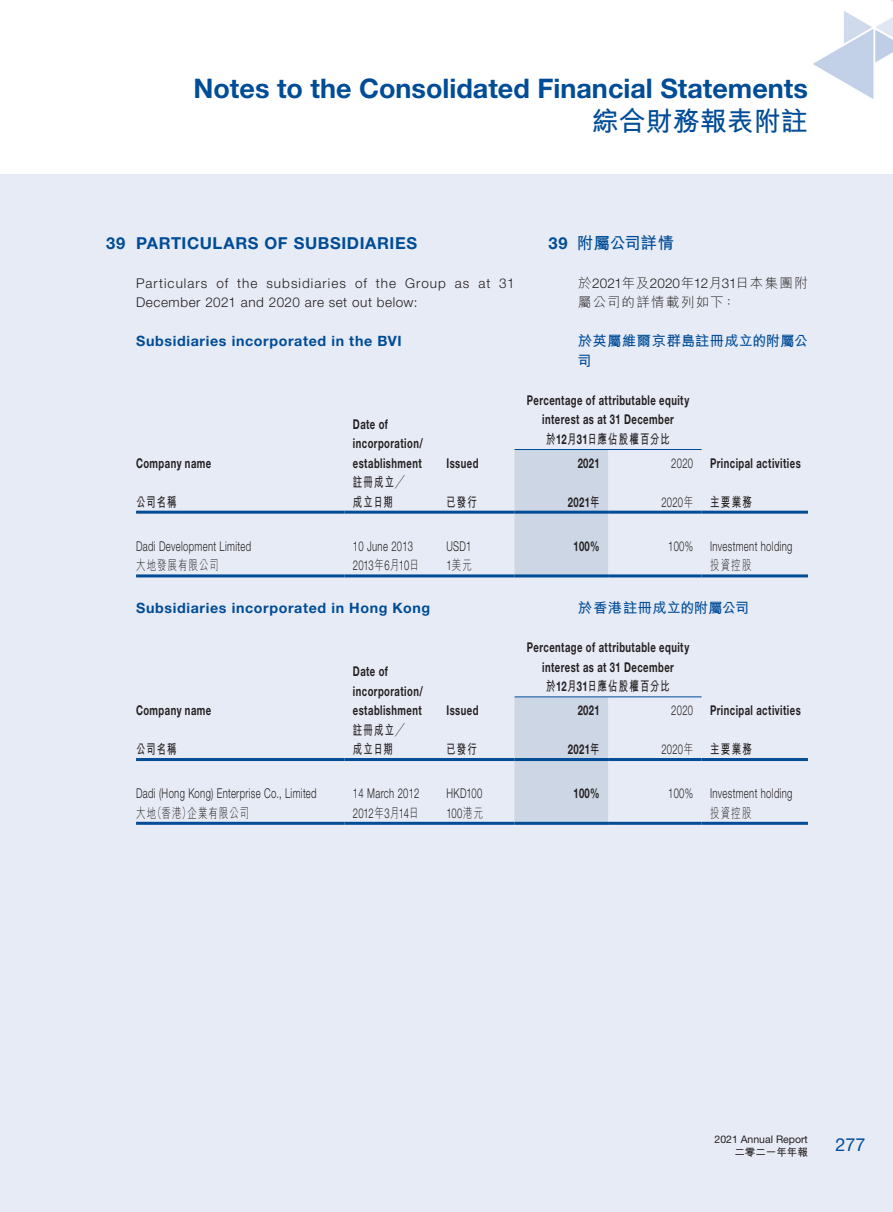
<style>
.page{position:relative;width:893px;height:1212px;background:#fff}
.page>*{position:absolute;margin:0;border:0;box-sizing:border-box;transform-origin:0 0}
.t1{font:700 27px "Helvetica Neue LT Std";color:#004c97}
.t2{font:700 27px "M Hei HK";color:#004c97}
.t3{font:18px "Helvetica Neue LT Std";color:#004c97}
._01_H1{font:700 16.5px "Helvetica Neue LT Std";letter-spacing:.035em;color:#004c97}
._01_H1-2{font:700 16.5px "M Hei HK";letter-spacing:-.025em;color:#004c97}
._02_H2{font:700 14.25px "Helvetica Neue LT Std";letter-spacing:.045em;color:#004c97}
._02_H2-2{font:700 14.25px/19.5px "M Hei HK";letter-spacing:.025em;color:#004c97}
._50_Table_txt{font:700 13.5px/19.5px "Helvetica Neue LT Std";letter-spacing:.045em;color:#231f20;scale:.7 1}
._50_Table_txt-2{font:300 13.5px "Helvetica Neue LT Std";letter-spacing:.035em;color:#231f20;scale:.7 1}
._00_txt{font:300 13.5px/19.5px "Helvetica Neue LT Std";letter-spacing:.065em;color:#231f20}
._50_Table_txt-3{font:700 13.5px "M Hei HK";letter-spacing:.12em;color:#231f20;scale:.7 1}
._00_txt-2{font:300 13.5px/19.5px "M Hei HK";letter-spacing:.09em;color:#231f20}
._50_Table_txt-4{font:300 13.5px "M Hei HK";letter-spacing:.115em;color:#231f20;scale:.7 1}
.t4{font:10.5px "Helvetica Neue LT Std";color:#231f20}
.t5{font:700 10.5px "M Hei HK";color:#231f20}
.s1{font-family:"Helvetica Neue LT Std"}
.s2{font-family:"M Hei HK"}
</style>
<div class="page">
<div style="left:0;top:174px;width:893px;height:1038px;background:#e7ebf5"></div>
<div style="left:514px;top:450px;width:94px;height:124px;background:#ccd6e4"></div>
<hr style="left:514px;top:449px;width:188px;height:1px;background:#004c97">
<hr style="left:136px;top:511px;width:208px;height:3px;background:#004c97">
<hr style="left:344px;top:511px;width:94px;height:3px;background:#004c97">
<hr style="left:438px;top:511px;width:76px;height:3px;background:#004c97">
<hr style="left:514px;top:511px;width:94px;height:3px;background:#004c97">
<hr style="left:608px;top:511px;width:94px;height:3px;background:#004c97">
<hr style="left:702px;top:511px;width:106px;height:3px;background:#004c97">
<hr style="left:136px;top:574px;width:208px;height:3px;background:#004c97">
<hr style="left:344px;top:574px;width:94px;height:3px;background:#004c97">
<hr style="left:438px;top:574px;width:76px;height:3px;background:#004c97">
<hr style="left:514px;top:574px;width:94px;height:3px;background:#004c97">
<hr style="left:608px;top:574px;width:94px;height:3px;background:#004c97">
<hr style="left:702px;top:574px;width:106px;height:3px;background:#004c97">
<div style="left:514px;top:697px;width:94px;height:125px;background:#ccd6e4"></div>
<hr style="left:514px;top:696px;width:188px;height:1px;background:#004c97">
<hr style="left:136px;top:758px;width:208px;height:3px;background:#004c97">
<hr style="left:344px;top:758px;width:94px;height:3px;background:#004c97">
<hr style="left:438px;top:758px;width:76px;height:3px;background:#004c97">
<hr style="left:514px;top:758px;width:94px;height:3px;background:#004c97">
<hr style="left:608px;top:758px;width:94px;height:3px;background:#004c97">
<hr style="left:702px;top:758px;width:106px;height:3px;background:#004c97">
<hr style="left:136px;top:822px;width:208px;height:3px;background:#004c97">
<hr style="left:344px;top:822px;width:94px;height:3px;background:#004c97">
<hr style="left:438px;top:822px;width:76px;height:3px;background:#004c97">
<hr style="left:514px;top:822px;width:94px;height:3px;background:#004c97">
<hr style="left:608px;top:822px;width:94px;height:3px;background:#004c97">
<hr style="left:702px;top:822px;width:106px;height:3px;background:#004c97">
<h1 class="t1" style="left:193px;top:72px;width:616px">Notes to the Consolidated Financial Statements</h1>
<h1 class="t2" style="left:592px;top:101px;width:217px">綜合財務報表附註</h1>
<p class="_01_H1" style="left:106px;top:233px;width:312px">39 PARTICULARS OF SUBSIDIARIES</p>
<p class="_00_txt" style="left:136px;top:273px;width:380px">Particulars of the subsidiaries of the Group as at 31<br>December 2021 and 2020 are set out below:</p>
<p class="_02_H2" style="left:136px;top:332px;width:267px">Subsidiaries incorporated in the BVI</p>
<p class="_01_H1-2" style="left:549px;top:231px;width:127px"><span class="s1">39</span> 附屬公司詳情</p>
<p class="_00_txt-2" style="left:578px;top:273px;width:231px">於<span class="s1">2021</span>年及<span class="s1">2020</span>年<span class="s1">12</span>月<span class="s1">31</span>日本集團附屬公司的詳情載列如下：</p>
<p class="_02_H2-2" style="left:577px;top:330px;width:233px">於英屬維爾京群島註冊成立的附屬公司</p>
<p class="_50_Table_txt" style="left:136px;top:453px;width:109px">Company name</p>
<p class="_50_Table_txt" style="left:353px;top:414px;width:102px">Date of incorporation/ establishment</p>
<p class="_50_Table_txt" style="left:446px;top:453px;width:47px">Issued</p>
<p class="_50_Table_txt" style="left:527px;top:390px;width:233px;text-align:center">Percentage of attributable equity interest as at 31 December</p>
<p class="_50_Table_txt-3" style="left:546px;top:429px;width:179px">於<span class="s1">12</span>月<span class="s1">31</span>日應佔股權百分比</p>
<p class="_50_Table_txt" style="left:578px;top:453px;width:33px">2021</p>
<p class="_50_Table_txt-2" style="left:671px;top:455px;width:33px">2020</p>
<p class="_50_Table_txt" style="left:710px;top:453px;width:131px">Principal activities</p>
<p class="_50_Table_txt-3" style="left:136px;top:492px;width:59px">公司名稱</p>
<p class="_50_Table_txt-3" style="left:353px;top:472px;width:76px">註冊成立╱</p>
<p class="_50_Table_txt-3" style="left:353px;top:492px;width:59px">成立日期</p>
<p class="_50_Table_txt-3" style="left:446px;top:492px;width:45px">已發行</p>
<p class="_50_Table_txt" style="left:568px;top:492px;width:47px">2021<span class="s2">年</span></p>
<p class="_50_Table_txt-2" style="left:661px;top:494px;width:47px">2020<span class="s2">年</span></p>
<p class="_50_Table_txt-3" style="left:710px;top:492px;width:61px">主要業務</p>
<p class="_50_Table_txt-2" style="left:136px;top:538px;width:166px">Dadi Development Limited</p>
<p class="_50_Table_txt-2" style="left:353px;top:538px;width:88px">10 June 2013</p>
<p class="_50_Table_txt-2" style="left:446px;top:538px;width:37px">USD1</p>
<p class="_50_Table_txt" style="left:574px;top:536px;width:39px">100%</p>
<p class="_50_Table_txt-2" style="left:668px;top:538px;width:37px">100%</p>
<p class="_50_Table_txt-2" style="left:710px;top:538px;width:119px">Investment holding</p>
<p class="_50_Table_txt-4" style="left:136px;top:559px;width:119px">大地發展有限公司</p>
<p class="_50_Table_txt-2" style="left:353px;top:557px;width:96px">2013<span class="s2">年</span>6<span class="s2">月</span>10<span class="s2">日</span></p>
<p class="_50_Table_txt-4" style="left:446px;top:559px;width:38px"><span class="s1">1</span>美元</p>
<p class="_50_Table_txt-4" style="left:710px;top:559px;width:61px">投資控股</p>
<p class="_02_H2" style="left:136px;top:599px;width:296px">Subsidiaries incorporated in Hong Kong</p>
<p class="_02_H2-2" style="left:578px;top:597px;width:173px">於香港註冊成立的附屬公司</p>
<p class="_50_Table_txt" style="left:136px;top:700px;width:109px">Company name</p>
<p class="_50_Table_txt-3" style="left:136px;top:739px;width:59px">公司名稱</p>
<p class="_50_Table_txt" style="left:353px;top:661px;width:102px">Date of incorporation/ establishment</p>
<p class="_50_Table_txt" style="left:446px;top:700px;width:47px">Issued</p>
<p class="_50_Table_txt" style="left:527px;top:637px;width:233px;text-align:center">Percentage of attributable equity interest as at 31 December</p>
<p class="_50_Table_txt-3" style="left:546px;top:676px;width:179px">於<span class="s1">12</span>月<span class="s1">31</span>日應佔股權百分比</p>
<p class="_50_Table_txt" style="left:578px;top:700px;width:33px">2021</p>
<p class="_50_Table_txt-2" style="left:671px;top:702px;width:33px">2020</p>
<p class="_50_Table_txt" style="left:710px;top:700px;width:131px">Principal activities</p>
<p class="_50_Table_txt-3" style="left:353px;top:720px;width:76px">註冊成立╱</p>
<p class="_50_Table_txt-3" style="left:353px;top:739px;width:59px">成立日期</p>
<p class="_50_Table_txt-3" style="left:446px;top:739px;width:45px">已發行</p>
<p class="_50_Table_txt" style="left:568px;top:739px;width:47px">2021<span class="s2">年</span></p>
<p class="_50_Table_txt-2" style="left:661px;top:741px;width:47px">2020<span class="s2">年</span></p>
<p class="_50_Table_txt-3" style="left:710px;top:739px;width:61px">主要業務</p>
<p class="_50_Table_txt-2" style="left:136px;top:785px;width:260px">Dadi (Hong Kong) Enterprise Co., Limited</p>
<p class="_50_Table_txt-2" style="left:353px;top:785px;width:97px">14 March 2012</p>
<p class="_50_Table_txt-2" style="left:446px;top:785px;width:53px">HKD100</p>
<p class="_50_Table_txt" style="left:574px;top:783px;width:39px">100%</p>
<p class="_50_Table_txt-2" style="left:668px;top:785px;width:37px">100%</p>
<p class="_50_Table_txt-2" style="left:710px;top:785px;width:119px">Investment holding</p>
<p class="_50_Table_txt-4" style="left:136px;top:806px;width:163px">大地（香港）企業有限公司</p>
<p class="_50_Table_txt-2" style="left:353px;top:805px;width:95px">2012<span class="s2">年</span>3<span class="s2">月</span>14<span class="s2">日</span></p>
<p class="_50_Table_txt-2" style="left:446px;top:805px;width:54px">100<span class="s2">港元</span></p>
<p class="_50_Table_txt-4" style="left:710px;top:806px;width:61px">投資控股</p>
<p class="t4" style="left:715px;top:1133px;width:95px">2021 Annual Report</p>
<p class="t5" style="left:734px;top:1144px;width:75px">二零二一年年報</p>
<h2 class="t3" style="left:835px;top:1134px;width:32px">277</h2>
</div>
